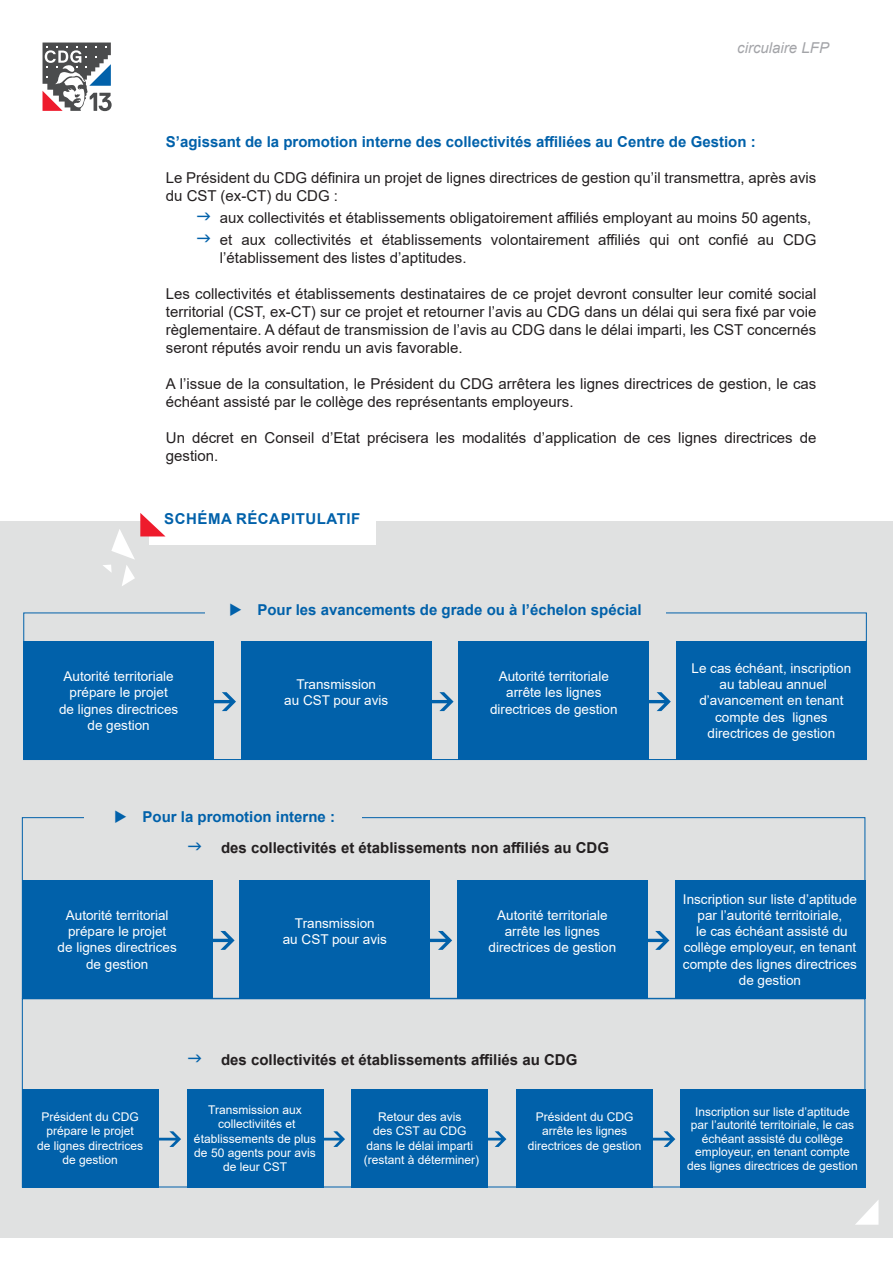
<style>
.page{position:relative;width:893px;height:1263px;background:#fff}
.page>*{position:absolute;margin:0;border:0;box-sizing:border-box;transform-origin:0 0}
.t1{font:15px/18px "Arial";color:#231f20}
.t2{font:700 15px "Arial";color:#0161aa}
.t3{font:700 15px "Arial";color:#231f20}
.t4{font:700 15px "Arial";letter-spacing:.035em;color:#0161aa}
.t5{font:italic 15px "Arial";color:#a3a4a8}
.t6{font:13.5px/16.2px "Arial";color:#fff;text-align:center}
.t7{font:12px/13.5px "Arial";color:#fff;text-align:center}
</style>
<div class="page">
<div style="left:0;top:521px;width:893px;height:716px;background:#e0e1e1"></div>
<div style="left:23px;top:641px;width:191px;height:119px;background:#0161aa"></div>
<div style="left:22px;top:880px;width:191px;height:119px;background:#0161aa"></div>
<div style="left:22px;top:1089px;width:136px;height:98px;background:#0161aa"></div>
<div style="left:241px;top:641px;width:191px;height:119px;background:#0161aa"></div>
<div style="left:240px;top:880px;width:190px;height:119px;background:#0161aa"></div>
<div style="left:187px;top:1089px;width:136px;height:98px;background:#0161aa"></div>
<div style="left:459px;top:641px;width:190px;height:119px;background:#0161aa"></div>
<div style="left:457px;top:880px;width:191px;height:119px;background:#0161aa"></div>
<div style="left:352px;top:1089px;width:136px;height:98px;background:#0161aa"></div>
<div style="left:680px;top:1089px;width:185px;height:98px;background:#0161aa"></div>
<div style="left:676px;top:641px;width:191px;height:119px;background:#0161aa"></div>
<div style="left:675px;top:880px;width:190px;height:119px;background:#0161aa"></div>
<div style="left:517px;top:1089px;width:136px;height:98px;background:#0161aa"></div>
<svg style="left:214px;top:692px;width:22px;height:19px"></svg>
<svg style="left:213px;top:931px;width:22px;height:19px"></svg>
<svg style="left:158px;top:1131px;width:23px;height:16px"></svg>
<svg style="left:432px;top:692px;width:22px;height:19px"></svg>
<svg style="left:430px;top:931px;width:22px;height:19px"></svg>
<svg style="left:323px;top:1131px;width:22px;height:16px"></svg>
<svg style="left:649px;top:692px;width:22px;height:19px"></svg>
<svg style="left:648px;top:931px;width:21px;height:19px"></svg>
<svg style="left:488px;top:1131px;width:18px;height:16px"></svg>
<svg style="left:653px;top:1131px;width:22px;height:16px"></svg>
<div style="left:23px;top:612px;width:844px;height:148px;border:1px solid #0161aa"></div>
<div style="left:22px;top:998px;width:843px;height:189px;border:1px solid #0161aa"></div>
<div style="left:149px;top:513px;width:227px;height:31px;background:#fff"></div>
<svg style="left:43px;top:43px;width:69px;height:68px"></svg>
<svg style="left:103px;top:513px;width:63px;height:73px"></svg>
<svg style="left:855px;top:1200px;width:23px;height:25px"></svg>
<div style="left:205px;top:586px;width:461px;height:41px;background:#e0e1e1"></div>
<p class="t5" style="left:737px;top:38px;width:93px">circulaire LFP</p>
<p class="t2" style="left:166px;top:131px;width:591px">S’agissant de la promotion interne des collectivités affiliées au Centre de Gestion :</p>
<p class="t1" style="left:166px;top:169px;width:652px">Le Président du CDG définira un projet de lignes directrices de gestion qu’il transmettra, après avis du CST (ex-CT) du CDG :</p>
<p class="t1" style="left:220px;top:209px;width:593px">aux collectivités et établissements obligatoirement affiliés employant au moins 50 agents,</p>
<p class="t1" style="left:220px;top:230px;width:598px">et aux collectivités et établissements volontairement affiliés qui ont confié au CDG l’établissement des listes d’aptitudes.</p>
<p class="t1" style="left:166px;top:284px;width:652px;text-align:justify">Les collectivités et établissements destinataires de ce projet devront consulter leur comité social territorial (CST, ex-CT) sur ce projet et retourner l’avis au CDG dans un délai qui sera fixé par voie règlementaire. A défaut de transmission de l’avis au CDG dans le délai imparti, les CST concernés seront réputés avoir rendu un avis favorable.</p>
<p class="t1" style="left:166px;top:374px;width:652px">A l’issue de la consultation, le Président du CDG arrêtera les lignes directrices de gestion, le cas échéant assisté par le collège des représentants employeurs.</p>
<p class="t1" style="left:166px;top:428px;width:652px">Un décret en Conseil d’Etat précisera les modalités d’application de ces lignes directrices de gestion.</p>
<p class="t4" style="left:164px;top:508px;width:198px">SCHÉMA RÉCAPITULATIF</p>
<p class="t6" style="left:64px;top:668px;width:112px">Autorité territoriale</p>
<p class="t6" style="left:70px;top:684px;width:100px">prépare le projet</p>
<p class="t6" style="left:59px;top:701px;width:121px">de lignes directrices</p>
<p class="t6" style="left:88px;top:717px;width:64px">de gestion</p>
<p class="t2" style="left:229px;top:599px;width:414px">◆ Pour les avancements de grade ou à l’échelon spécial</p>
<p class="t6" style="left:296px;top:676px;width:81px">Transmission</p>
<p class="t6" style="left:284px;top:692px;width:106px">au CST pour avis</p>
<p class="t6" style="left:499px;top:668px;width:112px">Autorité territoriale</p>
<p class="t6" style="left:506px;top:684px;width:97px">arrête les lignes</p>
<p class="t6" style="left:490px;top:701px;width:129px">directrices de gestion</p>
<p class="t2" style="left:114px;top:806px;width:222px">◆ Pour la promotion interne :</p>
<p class="t6" style="left:66px;top:907px;width:104px">Autorité territorial</p>
<p class="t6" style="left:68px;top:923px;width:100px">prépare le projet</p>
<p class="t6" style="left:58px;top:939px;width:121px">de lignes directrices</p>
<p class="t6" style="left:86px;top:956px;width:64px">de gestion</p>
<p class="t3" style="left:221px;top:837px;width:390px">des collectivités et établissements non affiliés au CDG</p>
<p class="t6" style="left:295px;top:915px;width:81px">Transmission</p>
<p class="t6" style="left:283px;top:931px;width:106px">au CST pour avis</p>
<p class="t6" style="left:497px;top:907px;width:112px">Autorité territoriale</p>
<p class="t6" style="left:505px;top:923px;width:97px">arrête les lignes</p>
<p class="t6" style="left:489px;top:939px;width:129px">directrices de gestion</p>
<p class="t7" style="left:42px;top:1110px;width:99px">Président du CDG</p>
<p class="t7" style="left:47px;top:1124px;width:89px">prépare le projet</p>
<p class="t7" style="left:37px;top:1139px;width:108px">de lignes directrices</p>
<p class="t7" style="left:63px;top:1153px;width:57px">de gestion</p>
<p class="t3" style="left:221px;top:1049px;width:358px">des collectivités et établissements affiliés au CDG</p>
<p class="t7" style="left:208px;top:1103px;width:95px">Transmission aux</p>
<p class="t7" style="left:218px;top:1117px;width:79px">collectiviités et</p>
<p class="t7" style="left:194px;top:1131px;width:124px">établissements de plus</p>
<p class="t7" style="left:194px;top:1146px;width:123px">de 50 agents pour avis</p>
<p class="t7" style="left:223px;top:1160px;width:66px">de leur CST</p>
<p class="t7" style="left:378px;top:1110px;width:85px">Retour des avis</p>
<p class="t7" style="left:373px;top:1124px;width:95px">des CST au CDG</p>
<p class="t7" style="left:366px;top:1139px;width:108px">dans le délai imparti</p>
<p class="t7" style="left:364px;top:1153px;width:117px">(restant à déterminer)</p>
<p class="t7" style="left:536px;top:1110px;width:99px">Président du CDG</p>
<p class="t7" style="left:528px;top:1124px;width:115px;line-height:14.4px">arrête les lignes directrices de gestion</p>
<p class="t6" style="left:691px;top:660px;width:161px">Le cas échéant, inscription</p>
<p class="t6" style="left:720px;top:676px;width:109px">au tableau annuel</p>
<p class="t6" style="left:699px;top:692px;width:146px">d’avancement en tenant compte des lignes</p>
<p class="t6" style="left:708px;top:725px;width:129px">directrices de gestion</p>
<p class="t6" style="left:683px;top:891px;width:176px">Inscription sur liste d’aptitude par l’autorité territoiriale,</p>
<p class="t6" style="left:683px;top:923px;width:176px">le cas échéant assisté du collège employeur, en tenant compte des lignes directrices de gestion</p>
<p class="t7" style="left:691px;top:1104px;width:165px">Inscription sur liste d’aptitude par l’autorité territoiriale, le cas échéant assisté du collège employeur, en tenant compte</p>
<p class="t7" style="left:687px;top:1158px;width:172px">des lignes directrices de gestion</p>
</div>
